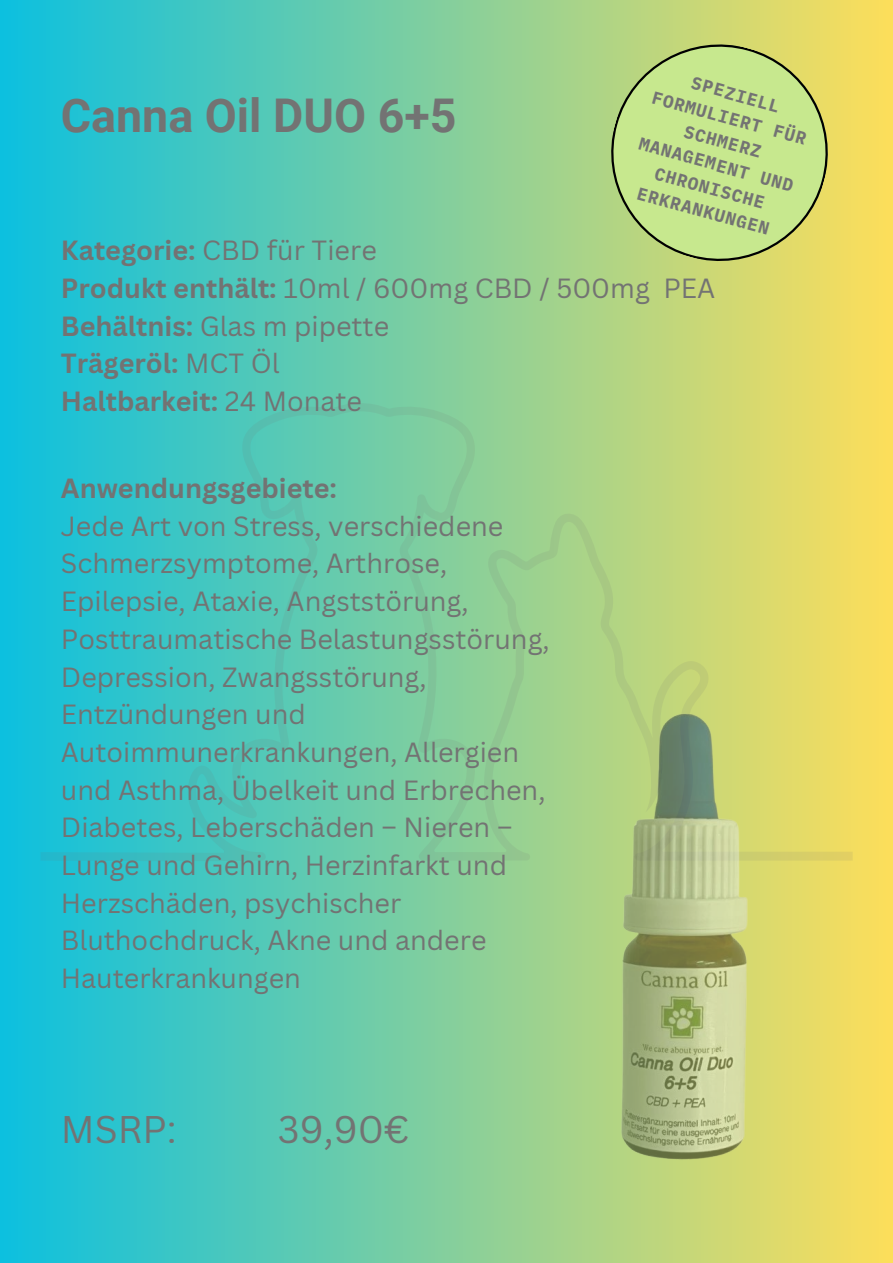
<style>
.page{position:relative;width:893px;height:1263px;background:#fff}
.page>*{position:absolute;margin:0;border:0;box-sizing:border-box;transform-origin:0 0}
.t1{font:700 46.5px "Roboto";color:#737373}
.t2{font:37.5px "Canva Sans";color:#737373}
.t3{font:27px/37.7px "Canva Sans";color:#737373}
.t4{font:700 27px "Canva Sans";color:#737373}
.t5{font:700 17.62px/24.2px "IBM Plex Mono";color:#737373;text-align:center}
.s1{font-weight:700}
</style>
<div class="page">
<div style="left:0;top:0;width:893px;height:1263px;background:linear-gradient(to right,#0bc0df,#fdde5a)"></div>
<svg style="left:40px;top:402px;width:812px;height:460px;background:#7ecd9f"></svg>
<img style="left:600px;top:697px;width:173px;height:477px">
<svg style="left:599px;top:32px;width:241px;height:241px;background:#c4dc80"></svg>
<p class="t5" style="left:661px;top:62px;width:161px;rotate:15deg">SPEZIELL<br>FORMULIERT FÜR<br>SCHMERZ<br>MANAGEMENT UND<br>CHRONISCHE<br>ERKRANKUNGEN</p>
<p class="t3" style="left:61px;top:231px;width:656px"><span class="s1">Kategorie:</span> CBD für Tiere<br><span class="s1">Produkt enthält:</span> 10ml / 600mg CBD / 500mg PEA<br><span class="s1">Behältnis:</span> Glas m pipette<br><span class="s1">Trägeröl:</span> MCT Öl<br><span class="s1">Haltbarkeit:</span> 24 Monate</p>
<h1 class="t1" style="left:61px;top:89px;width:397px">Canna Oil DUO 6+5</h1>
<p class="t4" style="left:61px;top:469px;width:278px">Anwendungsgebiete:</p>
<p class="t3" style="left:61px;top:506px;width:490px">Jede Art von Stress, verschiedene<br>Schmerzsymptome, Arthrose,<br>Epilepsie, Ataxie, Angststörung,<br>Posttraumatische Belastungsstörung,<br>Depression, Zwangsstörung,<br>Entzündungen und<br>Autoimmunerkrankungen, Allergien und Asthma, Übelkeit und Erbrechen,<br>Diabetes, Leberschäden – Nieren –<br>Lunge und Gehirn, Herzinfarkt und<br>Herzschäden, psychischer<br>Bluthochdruck, Akne und andere<br>Hauterkrankungen</p>
<h2 class="t2" style="left:61px;top:1103px;width:117px">MSRP:</h2>
<h2 class="t2" style="left:278px;top:1103px;width:133px">39,90€</h2>
</div>
